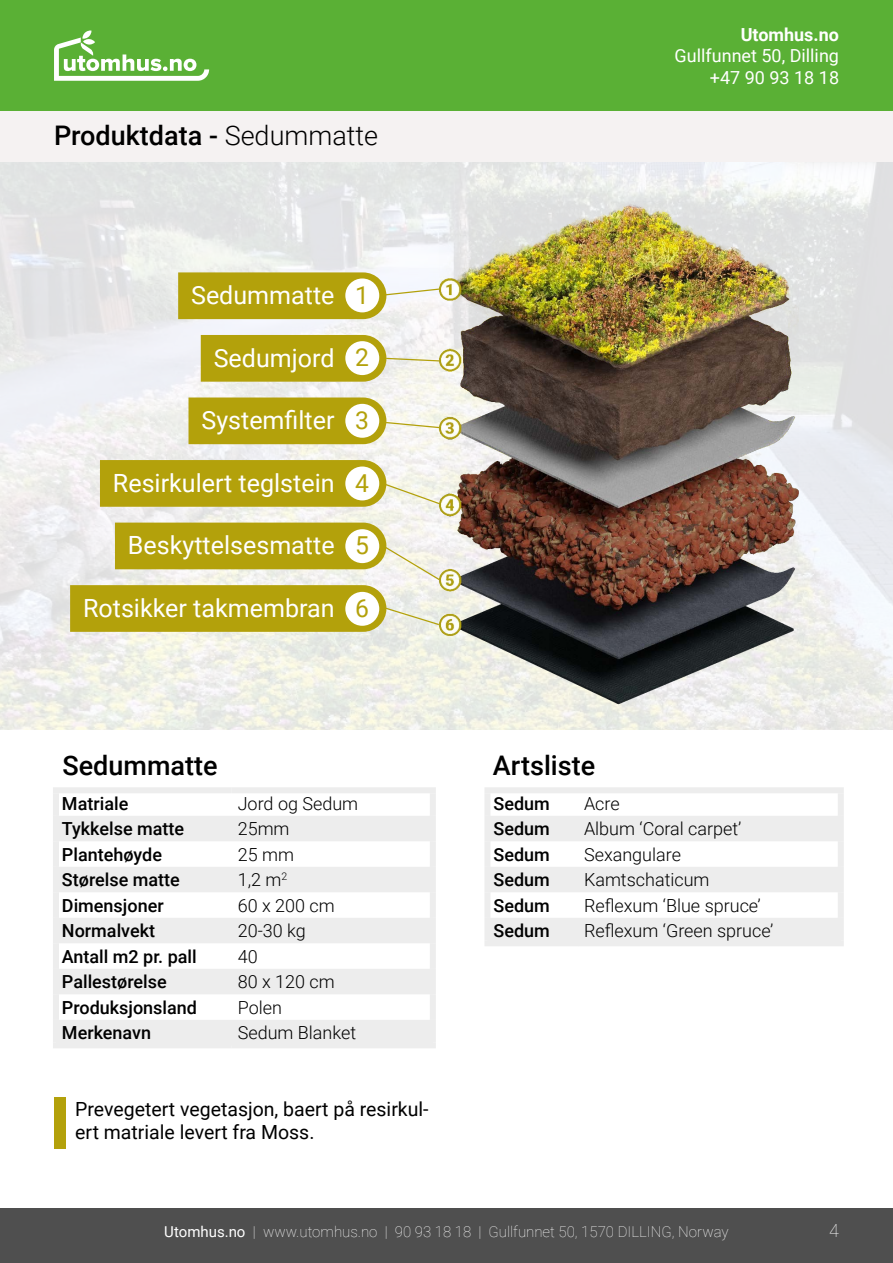
<style>
.page{position:relative;width:893px;height:1263px;background:#fff}
.page>*{position:absolute;margin:0;border:0;box-sizing:border-box;transform-origin:0 0}
.t1{font:500 27px "Roboto";color:#000}
.t2{font:25.05px "Roboto";color:#fff}
.t3{font:24.75px "Roboto";color:#b3a10b}
.t4{font:19.5px/23.4px "Roboto";color:#000}
.t5{font:300 18px "Roboto";color:#000}
.t6{font:500 18px "Roboto";color:#000}
.t7{font:18px/21.6px "Roboto";color:#fff;text-align:right}
.t8{font:700 18px "Roboto";color:#fff}
.t9{font:100 18px "Roboto";color:#fff}
.t10{font:100 15px "Roboto";color:#fff}
.s1{font-weight:300}
.s2{font-weight:400}
</style>
<div class="page">
<img style="left:0;top:162px;width:893px;height:568px">
<div style="left:0;top:1209px;width:893px;height:54px;background:#4f4f4f"></div>
<img style="left:412px;top:202px;width:427px;height:507px">
<svg style="left:178px;top:272px;width:263px;height:47px"></svg>
<svg style="left:201px;top:335px;width:239px;height:47px"></svg>
<svg style="left:188px;top:397px;width:252px;height:47px"></svg>
<svg style="left:100px;top:460px;width:341px;height:47px;background:#c2b440"></svg>
<svg style="left:70px;top:523px;width:371px;height:109px;background:#cabf60"></svg>
<div style="left:54px;top:1097px;width:12px;height:51px;background:#b3a10b"></div>
<div style="left:0;top:0;width:893px;height:111px;background:#5ab035"></div>
<div style="left:0;top:111px;width:893px;height:51px;background:#f5f2f2"></div>
<svg style="left:54px;top:30px;width:155px;height:51px"></svg>
<svg style="left:59px;top:816px;width:371px;height:226px;fill:#ededed"></svg>
<div style="left:53px;top:787px;width:179px;height:6px;background:#ededed"></div>
<div style="left:53px;top:793px;width:6px;height:23px;background:#ededed"></div>
<div style="left:232px;top:787px;width:204px;height:6px;background:#ededed"></div>
<div style="left:430px;top:793px;width:6px;height:23px;background:#ededed"></div>
<div style="left:53px;top:816px;width:6px;height:25px;background:#ededed"></div>
<div style="left:430px;top:816px;width:6px;height:25px;background:#ededed"></div>
<div style="left:53px;top:841px;width:6px;height:26px;background:#ededed"></div>
<div style="left:430px;top:841px;width:6px;height:26px;background:#ededed"></div>
<div style="left:53px;top:867px;width:6px;height:25px;background:#ededed"></div>
<div style="left:430px;top:867px;width:6px;height:25px;background:#ededed"></div>
<div style="left:53px;top:892px;width:6px;height:26px;background:#ededed"></div>
<div style="left:430px;top:892px;width:6px;height:26px;background:#ededed"></div>
<div style="left:53px;top:918px;width:6px;height:25px;background:#ededed"></div>
<div style="left:430px;top:918px;width:6px;height:25px;background:#ededed"></div>
<div style="left:53px;top:943px;width:6px;height:26px;background:#ededed"></div>
<div style="left:430px;top:943px;width:6px;height:26px;background:#ededed"></div>
<div style="left:53px;top:969px;width:6px;height:25px;background:#ededed"></div>
<div style="left:430px;top:969px;width:6px;height:25px;background:#ededed"></div>
<div style="left:53px;top:994px;width:6px;height:26px;background:#ededed"></div>
<div style="left:430px;top:994px;width:6px;height:26px;background:#ededed"></div>
<div style="left:53px;top:1020px;width:6px;height:22px;background:#ededed"></div>
<div style="left:430px;top:1020px;width:6px;height:22px;background:#ededed"></div>
<div style="left:53px;top:1042px;width:179px;height:6px;background:#ededed"></div>
<div style="left:232px;top:1042px;width:204px;height:6px;background:#ededed"></div>
<svg style="left:490px;top:816px;width:348px;height:124px"></svg>
<div style="left:484px;top:787px;width:94px;height:6px;background:#ededed"></div>
<div style="left:484px;top:793px;width:6px;height:23px;background:#ededed"></div>
<div style="left:578px;top:787px;width:266px;height:6px;background:#ededed"></div>
<div style="left:838px;top:793px;width:6px;height:23px;background:#ededed"></div>
<div style="left:484px;top:816px;width:6px;height:25px;background:#ededed"></div>
<div style="left:838px;top:816px;width:6px;height:25px;background:#ededed"></div>
<div style="left:484px;top:841px;width:6px;height:26px;background:#ededed"></div>
<div style="left:838px;top:841px;width:6px;height:26px;background:#ededed"></div>
<div style="left:484px;top:867px;width:6px;height:25px;background:#ededed"></div>
<div style="left:838px;top:867px;width:6px;height:25px;background:#ededed"></div>
<div style="left:484px;top:892px;width:6px;height:26px;background:#ededed"></div>
<div style="left:838px;top:892px;width:6px;height:26px;background:#ededed"></div>
<div style="left:484px;top:918px;width:6px;height:22px;background:#ededed"></div>
<div style="left:838px;top:918px;width:6px;height:22px;background:#ededed"></div>
<div style="left:484px;top:940px;width:94px;height:6px;background:#ededed"></div>
<div style="left:578px;top:940px;width:266px;height:6px;background:#ededed"></div>
<h1 class="t1" style="left:54px;top:116px;width:326px">Produktdata - <span class="s1">Sedummatte</span></h1>
<h2 class="t2" style="left:191px;top:278px;width:145px">Sedummatte</h2>
<h2 class="t2" style="left:214px;top:340px;width:122px">Sedumjord</h2>
<h2 class="t2" style="left:201px;top:403px;width:135px">Systemfilter</h2>
<h2 class="t2" style="left:113px;top:465px;width:223px">Resirkulert teglstein</h2>
<h2 class="t2" style="left:128px;top:528px;width:208px">Beskyttelsesmatte</h2>
<h2 class="t2" style="left:83px;top:590px;width:253px">Rotsikker takmembran</h2>
<h3 class="t3" style="left:355px;top:278px;width:15px">1</h3>
<h3 class="t3" style="left:355px;top:340px;width:15px">2</h3>
<h3 class="t3" style="left:355px;top:403px;width:15px">3</h3>
<h3 class="t3" style="left:355px;top:465px;width:15px">4</h3>
<h3 class="t3" style="left:355px;top:528px;width:15px">5</h3>
<h3 class="t3" style="left:355px;top:590px;width:15px">6</h3>
<h1 class="t1" style="left:63px;top:746px;width:157px">Sedummatte</h1>
<h1 class="t1" style="left:493px;top:746px;width:104px">Artsliste</h1>
<p class="t8" style="left:741px;top:22px;width:100px">Utomhus.no</p>
<p class="t7" style="left:675px;top:45px;width:166px">Gullfunnet 50, Dilling +47 90 93 18 18</p>
<p class="t6" style="left:62px;top:791px;width:68px">Matriale</p>
<p class="t5" style="left:238px;top:791px;width:122px">Jord og Sedum</p>
<p class="t6" style="left:62px;top:816px;width:124px">Tykkelse matte</p>
<p class="t5" style="left:238px;top:816px;width:53px">25mm</p>
<p class="t6" style="left:62px;top:842px;width:102px">Plantehøyde</p>
<p class="t5" style="left:238px;top:842px;width:58px">25 mm</p>
<p class="t6" style="left:62px;top:867px;width:119px">Størelse matte</p>
<p class="t5" style="left:238px;top:867px;width:51px">1,2 m<sup>2</sup></p>
<p class="t6" style="left:62px;top:893px;width:103px">Dimensjoner</p>
<p class="t5" style="left:238px;top:893px;width:98px">60 x 200 cm</p>
<p class="t6" style="left:62px;top:918px;width:95px">Normalvekt</p>
<p class="t5" style="left:238px;top:918px;width:70px">20-30 kg</p>
<p class="t6" style="left:62px;top:944px;width:136px">Antall m2 pr. pall</p>
<p class="t5" style="left:238px;top:944px;width:21px">40</p>
<p class="t6" style="left:62px;top:969px;width:106px">Pallestørelse</p>
<p class="t5" style="left:238px;top:969px;width:98px">80 x 120 cm</p>
<p class="t6" style="left:62px;top:995px;width:137px">Produksjonsland</p>
<p class="t5" style="left:238px;top:995px;width:46px">Polen</p>
<p class="t6" style="left:62px;top:1020px;width:91px">Merkenavn</p>
<p class="t5" style="left:238px;top:1020px;width:120px">Sedum Blanket</p>
<p class="t4" style="left:75px;top:1096px;width:355px">Prevegetert vegetasjon, baert på resirkul&shy;ert matriale levert fra Moss.</p>
<p class="t6" style="left:493px;top:791px;width:58px">Sedum</p>
<p class="t5" style="left:584px;top:791px;width:37px">Acre</p>
<p class="t6" style="left:493px;top:816px;width:58px">Sedum</p>
<p class="t5" style="left:584px;top:816px;width:159px">Album ‘Coral carpet’</p>
<p class="t6" style="left:493px;top:842px;width:58px">Sedum</p>
<p class="t5" style="left:584px;top:842px;width:98px">Sexangulare</p>
<p class="t6" style="left:493px;top:867px;width:58px">Sedum</p>
<p class="t5" style="left:584px;top:867px;width:127px">Kamtschaticum</p>
<p class="t6" style="left:493px;top:893px;width:58px">Sedum</p>
<p class="t5" style="left:584px;top:893px;width:178px">Reflexum ‘Blue spruce’</p>
<p class="t6" style="left:493px;top:918px;width:58px">Sedum</p>
<p class="t5" style="left:584px;top:918px;width:191px">Reflexum ‘Green spruce’</p>
<p class="t10" style="left:164px;top:1221px;width:566px"><span class="s2">Utomhus.no</span> | www.utomhus.no | 90 93 18 18 | Gullfunnet 50, 1570 DILLING, Norway</p>
<p class="t9" style="left:829px;top:1218px;width:11px">4</p>
</div>
